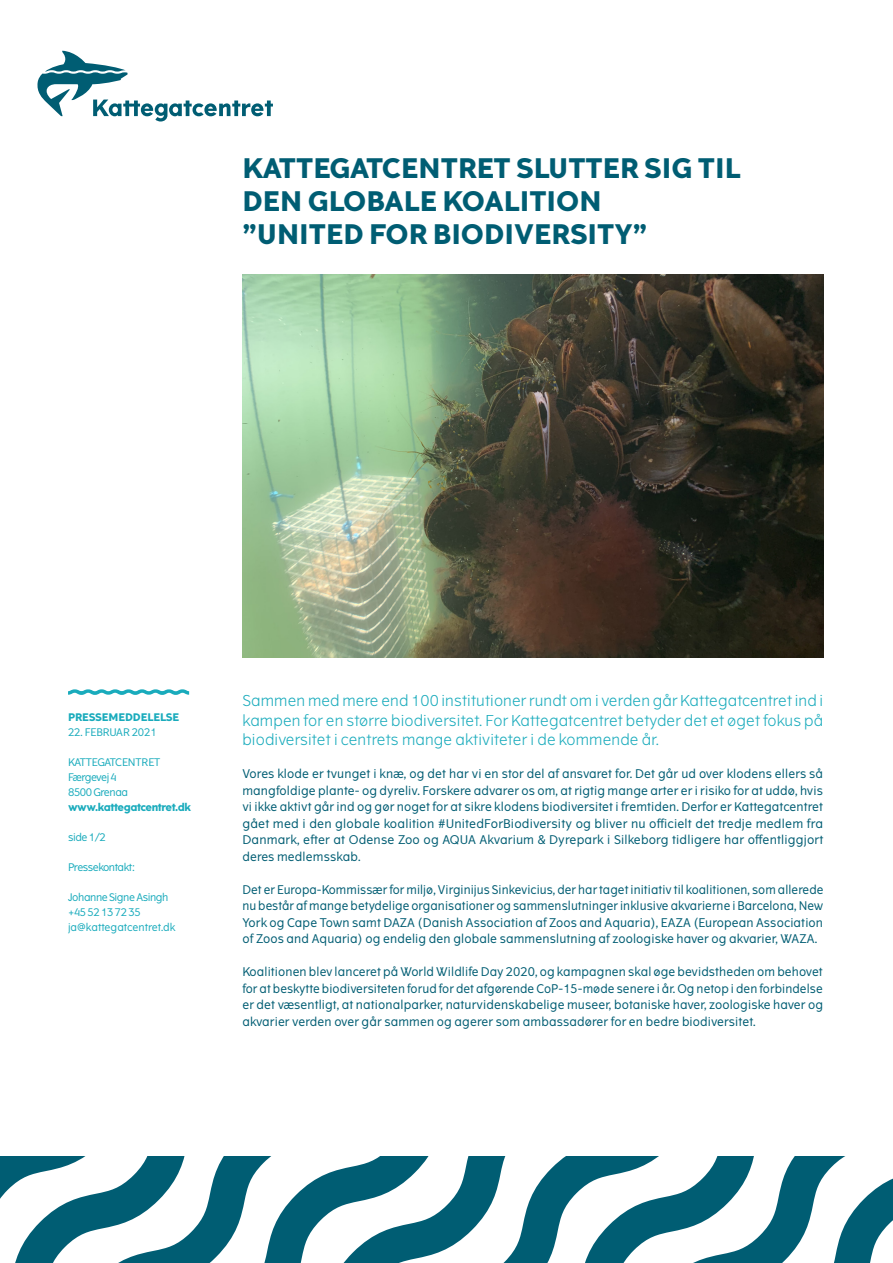
<style>
.page{position:relative;width:893px;height:1263px;background:#fff}
.page>*{position:absolute;margin:0;border:0;box-sizing:border-box;transform-origin:0 0}
.t1{font:700 27px "The Wave";color:#005d73}
.t2{font:300 15px/19.5px "The Wave";letter-spacing:.01em;color:#19abbc;text-align:justify}
.t3{font:12px/16.5px "The Wave";letter-spacing:.01em;color:#005d73;text-align:justify}
.t4{font:10.5px "The Wave";letter-spacing:-.04em;color:#19abbc}
.t5{font:10.5px "The Wave";letter-spacing:-.01em;color:#19abbc}
.t6{font:700 10.5px "The Wave";letter-spacing:-.04em;color:#19abbc}
.t7{font:10.5px "The Wave";color:#19abbc}
.t8{font:700 10.5px "The Wave";letter-spacing:-.01em;color:#19abbc}
.t9{font:10.5px "The Wave";letter-spacing:-.07em;color:#19abbc}
</style>
<div class="page">
<img style="left:242px;top:274px;width:581px;height:383px">
<svg style="left:68px;top:689px;width:121px;height:6px"></svg>
<svg style="left:37px;top:51px;width:236px;height:71px"></svg>
<svg style="left:0;top:1157px;width:893px;height:106px"></svg>
<p class="t1" style="left:242px;top:150px;width:500px">KATTEGATCENTRET SLUTTER SIG TIL</p>
<p class="t1" style="left:242px;top:183px;width:361px">DEN GLOBALE KOALITION</p>
<p class="t1" style="left:242px;top:216px;width:406px">”UNITED FOR BIODIVERSITY”</p>
<p class="t8" style="left:68px;top:710px;width:113px">PRESSEMEDDELELSE</p>
<p class="t5" style="left:68px;top:725px;width:90px">22. FEBRUAR 2021</p>
<p class="t5" style="left:68px;top:755px;width:94px">KATTEGATCENTRET</p>
<p class="t9" style="left:68px;top:770px;width:50px">Færgevej 4</p>
<p class="t4" style="left:68px;top:785px;width:62px">8500 Grenaa</p>
<p class="t6" style="left:68px;top:800px;width:124px">www.kattegatcentret.dk</p>
<p class="t4" style="left:68px;top:830px;width:39px">side 1/2</p>
<p class="t4" style="left:68px;top:860px;width:69px">Pressekontakt:</p>
<p class="t4" style="left:68px;top:890px;width:102px">Johanne Signe Asingh</p>
<p class="t4" style="left:68px;top:905px;width:74px">+45 52 13 72 35</p>
<p class="t7" style="left:68px;top:920px;width:109px">ja@kattegatcentret.dk</p>
<p class="t2" style="left:242px;top:691px;width:582px">Sammen med mere end 100 institutioner rundt om i verden går Kattegatcentret ind i kampen for en større biodiversitet. For Kattegatcentret betyder det et øget fokus på biodiversitet i centrets mange aktiviteter i de kommende år.</p>
<p class="t3" style="left:242px;top:765px;width:582px">Vores klode er tvunget i knæ, og det har vi en stor del af ansvaret for. Det går ud over klodens ellers så mangfoldige plante- og dyreliv. Forskere advarer os om, at rigtig mange arter er i risiko for at uddø, hvis vi ikke aktivt går ind og gør noget for at sikre klodens biodiversitet i fremtiden. Derfor er Kattegatcentret gået med i den globale koalition #UnitedForBiodiversity og bliver nu officielt det tredje medlem fra Danmark, efter at Odense Zoo og AQUA Akvarium &amp; Dyrepark i Silkeborg tidligere har offentliggjort deres medlemsskab.</p>
<p class="t3" style="left:242px;top:881px;width:583px">Det er Europa-Kommissær for miljø, Virginijus Sinkevicius, der har taget initiativ til koalitionen, som allerede nu består af mange betydelige organisationer og sammenslutninger inklusive akvarierne i Barcelona, New York og Cape Town samt DAZA (Danish Association af Zoos and Aquaria), EAZA (European Association of Zoos and Aquaria) og endelig den globale sammenslutning af zoologiske haver og akvarier, WAZA.</p>
<p class="t3" style="left:242px;top:963px;width:582px">Koalitionen blev lanceret på World Wildlife Day 2020, og kampagnen skal øge bevidstheden om behovet for at beskytte biodiversiteten forud for det afgørende CoP-15-møde senere i år. Og netop i den forbindelse er det væsentligt, at nationalparker, naturvidenskabelige museer, botaniske haver, zoologiske haver og akvarier verden over går sammen og agerer som ambassadører for en bedre biodiversitet.</p>
</div>
